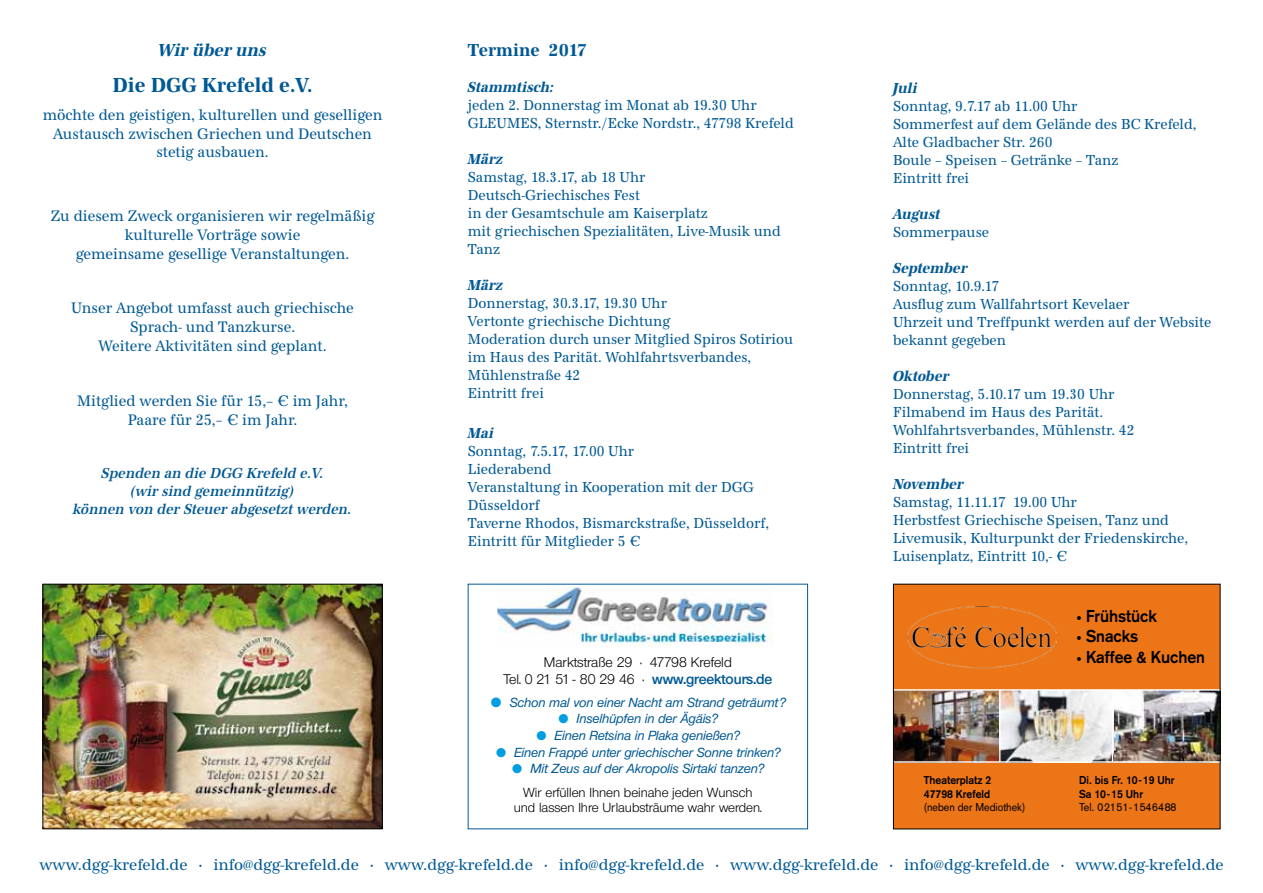
<style>
.page{position:relative;width:1263px;height:893px;background:#fff}
.page>*{position:absolute;margin:0;border:0;box-sizing:border-box;transform-origin:0 0}
.t1{font:700 21px "Urw Antiqua N";color:#005994}
.t2{font:700 18px "Urw Antiqua N";color:#005994}
.t3{font:italic 700 18px "Urw Antiqua N";color:#005994}
.t4{font:700 16.95px "Akzidenz Grotesk";color:#000;scale:.93 1}
.t5{font:16.2px "Urw Antiqua N";color:#005994;scale:1.04 1}
.t6{font:15.75px/18.9px "Urw Antiqua N";color:#005994;text-align:center}
.t7{font:15px/18px "Urw Antiqua N";color:#005994}
.t8{font:italic 500 15px/18px "Urw Antiqua N";color:#005994;text-align:center}
.t9{font:italic 700 15px "Urw Antiqua N";color:#005994}
.t10{font:13.5px/16.8px "Olnova";color:#000;text-align:center}
.t11{font:italic 500 12.75px/23.9px "Olnova";color:#005994;text-align:center}
.t12{font:12.75px "Olnova";color:#000}
.t13{font:700 11.25px/13.5px "Akzidenz Grotesk";color:#000;scale:.93 1}
.t14{font:11.25px "Akzidenz Grotesk";color:#000;scale:.93 1}
.s1{font-weight:600;font-size:13.95px;color:#005994}
.s2{color:#009ee0}
.s3{font-weight:400;font-style:normal;color:#000}
.s4{font-size:11.25px}
</style>
<div class="page">
<img style="left:497px;top:586px;width:276px;height:60px">
<div style="left:671px;top:643px;width:64px;height:7px;background:#fff"></div>
<img style="left:45px;top:586px;width:336px;height:241px">
<div style="left:43px;top:584px;width:340px;height:245px;border:1px solid #000"></div>
<div style="left:893px;top:584px;width:327px;height:245px;background:#ec7617"></div>
<img style="left:895px;top:691px;width:212px;height:70px">
<img style="left:1107px;top:691px;width:111px;height:70px">
<img style="left:908px;top:606px;width:148px;height:63px">
<hr style="left:893px;top:689px;width:327px;height:2px;background:#fff">
<hr style="left:893px;top:761px;width:327px;height:2px;background:#fff">
<hr style="left:999px;top:689px;width:1px;height:73px;background:#fff">
<hr style="left:1112px;top:689px;width:1px;height:73px;background:#fff">
<div style="left:893px;top:584px;width:327px;height:245px;border:1px solid #000"></div>
<p class="t3" style="left:158px;top:40px;width:111px">Wir über uns</p>
<h1 class="t1" style="left:113px;top:73px;width:202px">Die DGG Krefeld e.V.</h1>
<p class="t6" style="left:43px;top:105px;width:341px">möchte den geistigen, kulturellen und geselligen<br>Austausch zwischen Griechen und Deutschen stetig ausbauen.</p>
<p class="t6" style="left:51px;top:206px;width:325px">Zu diesem Zweck organisieren wir regelmäßig kulturelle Vorträge sowie<br>gemeinsame gesellige Veranstaltungen.</p>
<p class="t6" style="left:71px;top:299px;width:284px">Unser Angebot umfasst auch griechische<br>Sprach- und Tanzkurse.<br>Weitere Aktivitäten sind geplant.</p>
<p class="t6" style="left:77px;top:391px;width:272px">Mitglied werden Sie für 15,– € im Jahr,<br>Paare für 25,– € im Jahr.</p>
<p class="t8" style="left:73px;top:464px;width:280px">Spenden an die DGG Krefeld e.V.<br>(wir sind gemeinnützig)<br>können von der Steuer abgesetzt werden.</p>
<p class="t2" style="left:468px;top:40px;width:120px">Termine 2017</p>
<p class="t9" style="left:468px;top:79px;width:88px">Stammtisch:</p>
<p class="t7" style="left:468px;top:97px;width:327px">jeden 2. Donnerstag im Monat ab 19.30 Uhr<br>GLEUMES, Sternstr./Ecke Nordstr., 47798 Krefeld</p>
<p class="t9" style="left:468px;top:151px;width:37px">März</p>
<p class="t7" style="left:468px;top:169px;width:314px">Samstag, 18.3.17, ab 18 Uhr<br>Deutsch-Griechisches Fest<br>in der Gesamtschule am Kaiserplatz<br>mit griechischen Spezialitäten, Live-Musik und<br>Tanz</p>
<p class="t9" style="left:468px;top:277px;width:37px">März</p>
<p class="t7" style="left:468px;top:295px;width:327px">Donnerstag, 30.3.17, 19.30 Uhr<br>Vertonte griechische Dichtung<br>Moderation durch unser Mitglied Spiros Sotiriou im Haus des Parität. Wohlfahrtsverbandes,<br>Mühlenstraße 42<br>Eintritt frei</p>
<p class="t9" style="left:468px;top:424px;width:28px">Mai</p>
<p class="t7" style="left:468px;top:442px;width:303px">Sonntag, 7.5.17, 17.00 Uhr<br>Liederabend<br>Veranstaltung in Kooperation mit der DGG<br>Düsseldorf<br>Taverne Rhodos, Bismarckstraße, Düsseldorf,<br>Eintritt für Mitglieder 5 €</p>
<p class="t10" style="left:503px;top:654px;width:270px">Marktstraße 29 · 47798 Krefeld<br>Tel. 0 21 51 - 80 29 46 · <span class="s1">www.greektours.de</span></p>
<p class="t11" style="left:491px;top:690px;width:296px"><span class="s2">●</span> Schon mal von einer Nacht am Strand geträumt?</p>
<p class="t11" style="left:559px;top:707px;width:160px"><span class="s2">●</span> Inselhüpfen in der Ägäis?</p>
<p class="t11" style="left:537px;top:723px;width:204px"><span class="s2">●</span> Einen Retsina in Plaka genießen?</p>
<p class="t11" style="left:496px;top:740px;width:285px"><span class="s2">●</span> Einen Frappé unter griechischer Sonne trinken?</p>
<p class="t11" style="left:512px;top:757px;width:253px"><span class="s2">●</span> Mit Zeus auf der Akropolis Sirtaki tanzen?<br><span class="s3">Wir erfüllen Ihnen beinahe jeden Wunsch</span></p>
<p class="t12" style="left:514px;top:800px;width:250px">und lassen Ihre Urlaubsträume wahr werden.</p>
<p class="t9" style="left:893px;top:79px;width:26px">Juli</p>
<p class="t7" style="left:893px;top:97px;width:305px">Sonntag, 9.7.17 ab 11.00 Uhr<br>Sommerfest auf dem Gelände des BC Krefeld,<br>Alte Gladbacher Str. 260<br>Boule – Speisen – Getränke – Tanz<br>Eintritt frei</p>
<p class="t9" style="left:893px;top:205px;width:49px">August</p>
<p class="t7" style="left:893px;top:223px;width:98px">Sommerpause</p>
<p class="t9" style="left:893px;top:259px;width:76px">September</p>
<p class="t7" style="left:893px;top:277px;width:320px">Sonntag, 10.9.17<br>Ausflug zum Wallfahrtsort Kevelaer<br>Uhrzeit und Treffpunkt werden auf der Website bekannt gegeben</p>
<p class="t9" style="left:893px;top:367px;width:58px">Oktober</p>
<p class="t7" style="left:893px;top:385px;width:243px">Donnerstag, 5.10.17 um 19.30 Uhr<br>Filmabend im Haus des Parität.<br>Wohlfahrtsverbandes, Mühlenstr. 42<br>Eintritt frei</p>
<p class="t9" style="left:893px;top:475px;width:72px">November</p>
<p class="t7" style="left:893px;top:493px;width:297px">Samstag, 11.11.17 19.00 Uhr<br>Herbstfest Griechische Speisen, Tanz und Livemusik, Kulturpunkt der Friedenskirche, Luisenplatz, Eintritt 10,- €</p>
<p class="t13" style="left:924px;top:773px;width:74px">Theaterplatz 2<br>47798 Krefeld</p>
<p class="t14" style="left:924px;top:800px;width:111px">(neben der Mediothek)</p>
<p class="t4" style="left:1076px;top:606px;width:88px"><span class="s4">•</span> Frühstück</p>
<p class="t4" style="left:1076px;top:626px;width:68px"><span class="s4">•</span> Snacks</p>
<p class="t4" style="left:1076px;top:647px;width:140px"><span class="s4">•</span> Kaffee &amp; Kuchen</p>
<p class="t13" style="left:1079px;top:773px;width:104px">Di. bis Fr. 10-19 Uhr<br>Sa 10-15 Uhr</p>
<p class="t14" style="left:1079px;top:800px;width:106px">Tel. 02151-1546488</p>
<p class="t5" style="left:39px;top:856px;width:1140px">www.dgg-krefeld.de · info@dgg-krefeld.de · www.dgg-krefeld.de · info@dgg-krefeld.de · www.dgg-krefeld.de · info@dgg-krefeld.de · www.dgg-krefeld.de</p>
</div>
